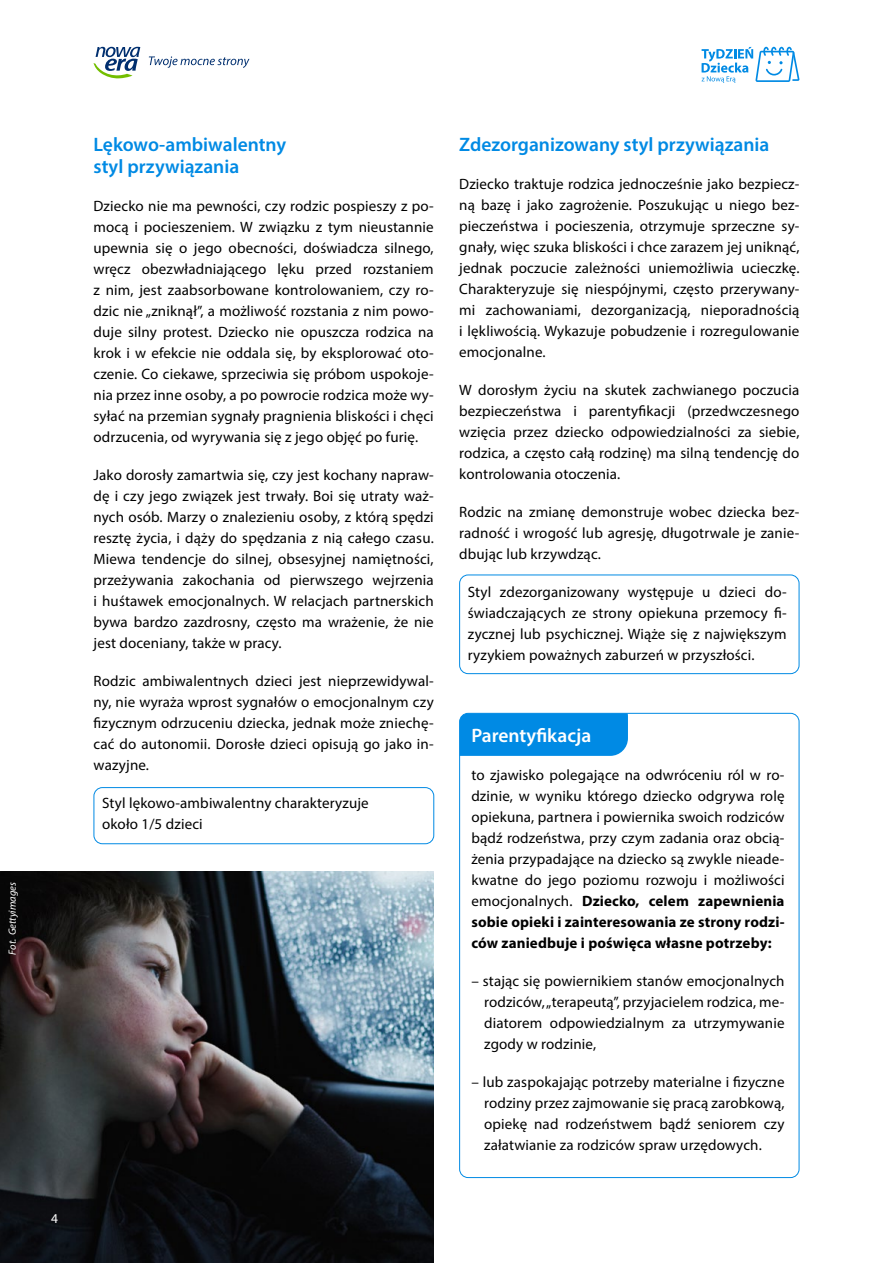
<style>
.page{position:relative;width:893px;height:1263px;background:#fff}
.page>*{position:absolute;margin:0;border:0;box-sizing:border-box;transform-origin:0 0}
.t1{font:600 19.5px/22.5px "Myriad Pro";color:#008ae4}
.t2{font:600 19.5px "Myriad Pro";color:#fff}
.t3{font:15px/21px "Myriad Pro";letter-spacing:.01em;color:#000;text-align:justify}
.t4{font:13.5px "Myriad Pro";color:#fff}
.t5{font:italic 10.5px "Myriad Pro";color:#fff}
.s1{font-weight:700}
</style>
<div class="page">
<img style="left:0;top:872px;width:434px;height:391px">
<div style="left:460px;top:713px;width:168px;height:43px;background:#008ae4"></div>
<div style="left:94px;top:787px;width:340px;height:57px;border:1px solid #008ae4;border-radius:9px"></div>
<div style="left:459px;top:575px;width:340px;height:99px;border:1px solid #008ae4;border-radius:9px"></div>
<svg style="left:94px;top:47px;width:46px;height:32px"></svg>
<svg style="left:149px;top:56px;width:100px;height:12px"></svg>
<svg style="left:702px;top:47px;width:97px;height:36px"></svg>
<p class="t5" style="left:6px;top:954px;width:74px;rotate:-90deg">Fot. Gettyimages</p>
<p class="t4" style="left:51px;top:1210px;width:8px">4</p>
<h1 class="t1" style="left:94px;top:132px;width:194px">Lękowo-ambiwalentny styl przywiązania</h1>
<p class="t3" style="left:94px;top:195px;width:342px">Dziecko nie ma pewności, czy rodzic pospieszy z po&shy;mocą i pocieszeniem. W związku z tym nieustannie upewnia się o jego obecności, doświadcza silnego, wręcz obezwładniającego lęku przed rozstaniem z nim, jest zaabsorbowane kontrolowaniem, czy ro&shy;dzic nie „zniknął”, a możliwość rozstania z nim powo&shy;duje silny protest. Dziecko nie opuszcza rodzica na krok i w efekcie nie oddala się, by eksplorować oto&shy;czenie. Co ciekawe, sprzeciwia się próbom uspokoje&shy;nia przez inne osoby, a po powrocie rodzica może wy&shy;syłać na przemian sygnały pragnienia bliskości i chęci odrzucenia, od wyrywania się z jego objęć po furię.</p>
<p class="t3" style="left:94px;top:464px;width:342px">Jako dorosły zamartwia się, czy jest kochany napraw&shy;dę i czy jego związek jest trwały. Boi się utraty waż&shy;nych osób. Marzy o znalezieniu osoby, z którą spędzi resztę życia, i dąży do spędzania z nią całego czasu.<br>Miewa tendencje do silnej, obsesyjnej namiętności, przeżywania zakochania od pierwszego wejrzenia i huśtawek emocjonalnych. W relacjach partnerskich bywa bardzo zazdrosny, często ma wrażenie, że nie jest doceniany, także w pracy.</p>
<p class="t3" style="left:94px;top:670px;width:342px">Rodzic ambiwalentnych dzieci jest nieprzewidywal&shy;ny, nie wyraża wprost sygnałów o emocjonalnym czy fizycznym odrzuceniu dziecka, jednak może zniechę&shy;cać do autonomii. Dorosłe dzieci opisują go jako in&shy;wazyjne.</p>
<p class="t3" style="left:102px;top:792px;width:268px">Styl lękowo-ambiwalentny charakteryzuje około 1/5 dzieci</p>
<h1 class="t1" style="left:459px;top:132px;width:312px">Zdezorganizowany styl przywiązania</h1>
<p class="t3" style="left:459px;top:173px;width:342px">Dziecko traktuje rodzica jednocześnie jako bezpiecz&shy;ną bazę i jako zagrożenie. Poszukując u niego bez&shy;pieczeństwa i pocieszenia, otrzymuje sprzeczne sy&shy;gnały, więc szuka bliskości i chce zarazem jej uniknąć, jednak poczucie zależności uniemożliwia ucieczkę.<br>Charakteryzuje się niespójnymi, często przerywany&shy;mi zachowaniami, dezorganizacją, nieporadnością i lękliwością. Wykazuje pobudzenie i rozregulowanie emocjonalne.</p>
<p class="t3" style="left:459px;top:379px;width:342px">W dorosłym życiu na skutek zachwianego poczucia bezpieczeństwa i parentyfikacji (przedwczesnego wzięcia przez dziecko odpowiedzialności za siebie, rodzica, a często całą rodzinę) ma silną tendencję do kontrolowania otoczenia.</p>
<p class="t3" style="left:459px;top:501px;width:342px">Rodzic na zmianę demonstruje wobec dziecka bez&shy;radność i wrogość lub agresję, długotrwale je zanie&shy;dbując lub krzywdząc.</p>
<p class="t3" style="left:468px;top:581px;width:320px">Styl zdezorganizowany występuje u dzieci do&shy;świadczających ze strony opiekuna przemocy fi&shy;zycznej lub psychicznej. Wiąże się z największym ryzykiem poważnych zaburzeń w przyszłości.</p>
<h1 class="t2" style="left:471px;top:723px;width:121px">Parentyfikacja</h1>
<p class="t3" style="left:471px;top:764px;width:315px">to zjawisko polegające na odwróceniu ról w ro&shy;dzinie, w wyniku którego dziecko odgrywa rolę opiekuna, partnera i powiernika swoich rodziców bądź rodzeństwa, przy czym zadania oraz obcią&shy;żenia przypadające na dziecko są zwykle nieade&shy;kwatne do jego poziomu rozwoju i możliwości emocjonalnych. <span class="s1">Dziecko, celem zapewnienia sobie opieki i zainteresowania ze strony rodzi&shy;ców zaniedbuje i poświęca własne potrzeby:</span></p>
<p class="t3" style="left:484px;top:970px;width:302px;text-indent:-13px">– stając się powiernikiem stanów emocjonalnych rodziców, „terapeutą”, przyjacielem rodzica, me&shy;diatorem odpowiedzialnym za utrzymywanie zgody w rodzinie,</p>
<p class="t3" style="left:484px;top:1071px;width:302px;text-indent:-13px">– lub zaspokajając potrzeby materialne i fizyczne rodziny przez zajmowanie się pracą zarobkową, opiekę nad rodzeństwem bądź seniorem czy załatwianie za rodziców spraw urzędowych.</p>
</div>
